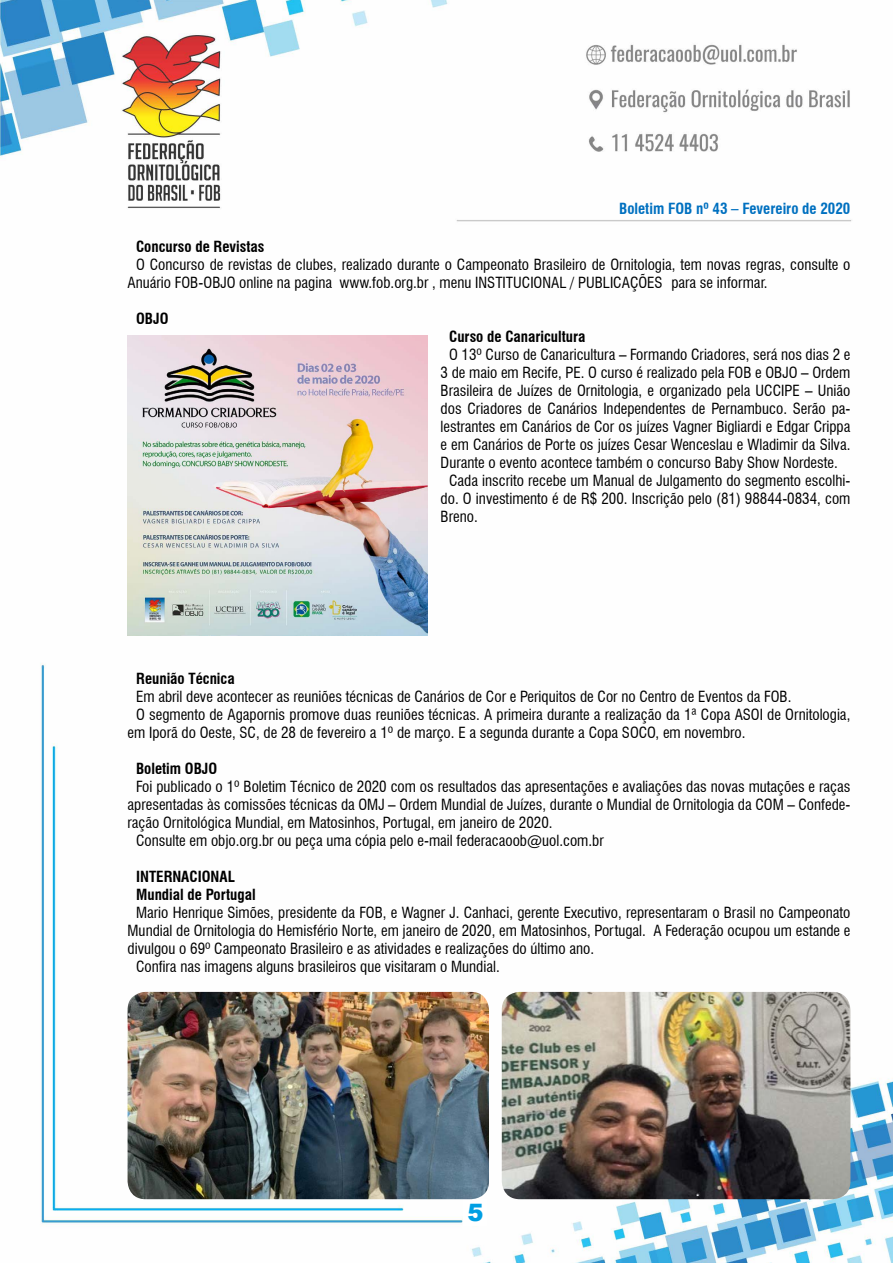
<style>
.page{position:relative;width:893px;height:1263px;background:#fff}
.page>*{position:absolute;margin:0;border:0;box-sizing:border-box;transform-origin:0 0}
.t1{font:900 24px "Arial";color:#009fe3}
.t2{font:condensed 15px/18px "Swiss 721 BT";color:#000}
.t3{font:700 condensed 15px/18px "Swiss 721 BT";color:#000}
.t4{font:700 condensed 15px "Swiss 721 BT";color:#0070c0}
</style>
<div class="page">
<img style="left:0;top:0;width:893px;height:1263px">
<div style="left:463px;top:1199px;width:24px;height:27px;background:#fff"></div>
<img style="left:128px;top:992px;width:361px;height:207px">
<img style="left:502px;top:992px;width:348px;height:207px">
<img style="left:128px;top:335px;width:300px;height:301px">
<p class="t4" style="left:619px;top:200px;width:233px">Boletim FOB nº 43 – Fevereiro de 2020</p>
<p class="t3" style="left:136px;top:237px;width:130px">Concurso de Revistas</p>
<p class="t2" style="left:128px;top:255px;width:724px;text-indent:9px">O Concurso de revistas de clubes, realizado durante o Campeonato Brasileiro de Ornitologia, tem novas regras, consulte o<br>Anuário FOB-OBJO online na pagina www.fob.org.br , menu INSTITUCIONAL / PUBLICAÇÕES para se informar.</p>
<p class="t3" style="left:136px;top:309px;width:34px">OBJO</p>
<p class="t3" style="left:449px;top:327px;width:138px">Curso de Canaricultura</p>
<p class="t2" style="left:449px;top:345px;width:403px">O 13º Curso de Canaricultura – Formando Criadores, será nos dias 2 e</p>
<p class="t2" style="left:441px;top:363px;width:411px">3 de maio em Recife, PE. O curso é realizado pela FOB e OBJO – Ordem</p>
<p class="t2" style="left:441px;top:381px;width:411px">Brasileira de Juízes de Ornitologia, e organizado pela UCCIPE – União</p>
<p class="t2" style="left:441px;top:399px;width:411px">dos Criadores de Canários Independentes de Pernambuco. Serão pa-</p>
<p class="t2" style="left:441px;top:417px;width:411px">lestrantes em Canários de Cor os juízes Vagner Bigliardi e Edgar Crippa</p>
<p class="t2" style="left:441px;top:435px;width:411px">e em Canários de Porte os juízes Cesar Wenceslau e Wladimir da Silva.</p>
<p class="t2" style="left:441px;top:453px;width:399px">Durante o evento acontece também o concurso Baby Show Nordeste.</p>
<p class="t2" style="left:449px;top:471px;width:403px">Cada inscrito recebe um Manual de Julgamento do segmento escolhi-</p>
<p class="t2" style="left:441px;top:489px;width:411px">do. O investimento é de R$ 200. Inscrição pelo (81) 98844-0834, com</p>
<p class="t2" style="left:441px;top:507px;width:39px">Breno.</p>
<p class="t3" style="left:136px;top:669px;width:100px">Reunião Técnica</p>
<p class="t2" style="left:136px;top:687px;width:657px">Em abril deve acontecer as reuniões técnicas de Canários de Cor e Periquitos de Cor no Centro de Eventos da FOB.</p>
<p class="t2" style="left:136px;top:705px;width:716px">O segmento de Agapornis promove duas reuniões técnicas. A primeira durante a realização da 1ª Copa ASOI de Ornitologia,</p>
<p class="t2" style="left:128px;top:723px;width:619px">em Iporã do Oeste, SC, de 28 de fevereiro a 1º de março. E a segunda durante a Copa SOCO, em novembro.</p>
<p class="t3" style="left:136px;top:759px;width:83px">Boletim OBJO</p>
<p class="t2" style="left:136px;top:777px;width:716px">Foi publicado o 1º Boletim Técnico de 2020 com os resultados das apresentações e avaliações das novas mutações e raças</p>
<p class="t2" style="left:128px;top:795px;width:724px">apresentadas às comissões técnicas da OMJ – Ordem Mundial de Juízes, durante o Mundial de Ornitologia da COM – Confede-</p>
<p class="t2" style="left:128px;top:813px;width:427px">ração Ornitológica Mundial, em Matosinhos, Portugal, em janeiro de 2020.</p>
<p class="t2" style="left:136px;top:831px;width:469px">Consulte em objo.org.br ou peça uma cópia pelo e-mail federacaoob@uol.com.br</p>
<p class="t3" style="left:136px;top:867px;width:121px">INTERNACIONAL<br>Mundial de Portugal</p>
<p class="t2" style="left:136px;top:903px;width:716px">Mario Henrique Simões, presidente da FOB, e Wagner J. Canhaci, gerente Executivo, representaram o Brasil no Campeonato</p>
<p class="t2" style="left:128px;top:921px;width:724px">Mundial de Ornitologia do Hemisfério Norte, em janeiro de 2020, em Matosinhos, Portugal. A Federação ocupou um estande e</p>
<p class="t2" style="left:128px;top:939px;width:468px">divulgou o 69º Campeonato Brasileiro e as atividades e realizações do último ano.</p>
<p class="t2" style="left:136px;top:957px;width:365px">Confira nas imagens alguns brasileiros que visitaram o Mundial.</p>
<h1 class="t1" style="left:468px;top:1194px;width:18px">5</h1>
</div>
